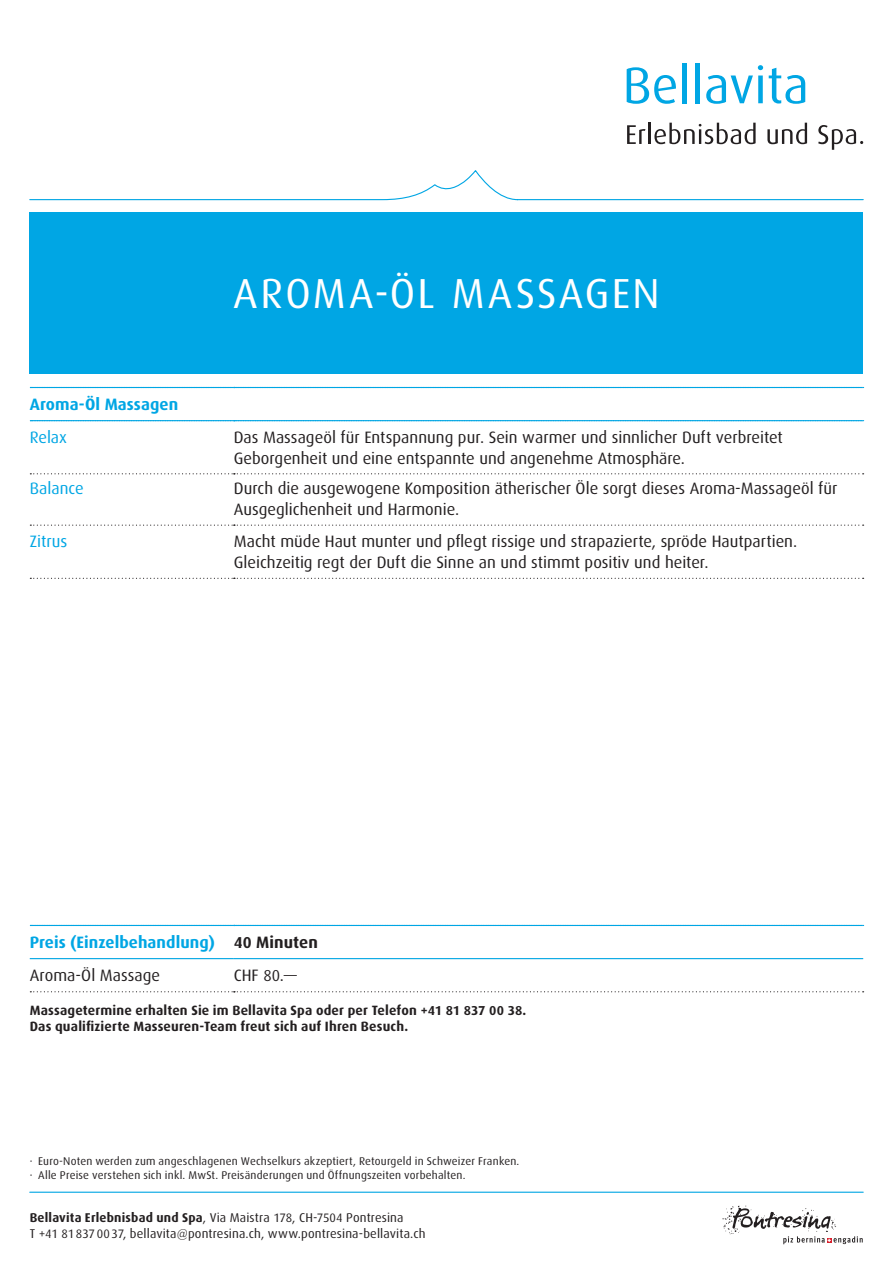
<style>
.page{position:relative;width:893px;height:1263px;background:#fff}
.page>*{position:absolute;margin:0;border:0;box-sizing:border-box;transform-origin:0 0}
.t1{font:42px "Dax";color:#fff}
.t2{font:16.5px/21px "Dax";color:#231f20}
.t3{font:700 16.5px/32.4px "Dax";letter-spacing:.005em;color:#00a6e4}
.t4{font:16.5px "Dax";color:#00a6e4}
.t5{font:16.5px "Dax Offc";letter-spacing:.005em;color:#00a6e4}
.t6{font:700 13.5px/16.5px "Dax";letter-spacing:.01em;color:#231f20}
.t7{font:12.75px/16.5px "Dax";letter-spacing:.01em;color:#231f20}
.t8{font:11.25px/14.2px "Dax";letter-spacing:.015em;color:#231f20}
.s1{font-size:15.9px;color:#231f20}
.s2{color:#231f20}
.s3{font-weight:400;color:#231f20}
.s4{font-size:15.9px}
.s5{font-size:12.9px}
.s6{font-weight:700}
.s7{font-size:12.3px}
</style>
<div class="page">
<hr style="left:30px;top:1191px;width:833px;height:2px;background:#00a6e4">
<svg style="left:29px;top:170px;width:835px;height:31px"></svg>
<div style="left:30px;top:213px;width:833px;height:161px;background:#00a6e4"></div>
<svg style="left:722px;top:1205px;width:141px;height:39px"></svg>
<svg style="left:627px;top:67px;width:49px;height:37px"></svg>
<div style="left:682px;top:63px;width:5px;height:40px;background:#00a6e4"></div>
<div style="left:695px;top:63px;width:5px;height:40px;background:#00a6e4"></div>
<svg style="left:706px;top:65px;width:57px;height:39px"></svg>
<svg style="left:769px;top:68px;width:36px;height:36px"></svg>
<svg style="left:627px;top:125px;width:18px;height:19px"></svg>
<hr style="left:648px;top:123px;width:3px;height:21px;background:#231f20">
<svg style="left:654px;top:123px;width:102px;height:21px"></svg>
<svg style="left:767px;top:123px;width:40px;height:21px"></svg>
<svg style="left:818px;top:125px;width:45px;height:25px"></svg>
<svg style="left:30px;top:473px;width:834px;height:1px"></svg>
<svg style="left:30px;top:525px;width:834px;height:1px"></svg>
<svg style="left:30px;top:578px;width:834px;height:1px"></svg>
<svg style="left:30px;top:387px;width:834px;height:1px"></svg>
<svg style="left:30px;top:420px;width:834px;height:1px"></svg>
<svg style="left:30px;top:925px;width:834px;height:1px"></svg>
<svg style="left:30px;top:991px;width:834px;height:1px"></svg>
<hr style="left:30px;top:958px;width:204px;height:1px;background:#00a6e4">
<hr style="left:234px;top:958px;width:629px;height:1px;background:#00a6e4">
<h1 class="t1" style="left:233px;top:270px;width:29px">Arom</h1>
<h1 class="t1" style="left:349px;top:270px;width:312px">a-Öl Massagen</h1>
<p class="t3" style="left:30px;top:389px;width:150px">Aroma-Öl Massagen</p>
<p class="t4" style="left:30px;top:428px;width:39px">Relax</p>
<p class="t2" style="left:234px;top:427px;width:550px">Das Massageöl für Entspannung pur. Sein warmer und sinnlicher Duft verbreitet<br>Geborgenheit und eine entspannte und angenehme Atmosphäre.</p>
<p class="t4" style="left:30px;top:479px;width:55px">Balance</p>
<p class="t2" style="left:234px;top:478px;width:605px">Durch die ausgewogene Komposition ätherischer Öle sorgt dieses Aroma-Massageöl für<br>Ausgeglichenheit und Harmonie.</p>
<p class="t5" style="left:30px;top:531px;width:39px">Zitrus</p>
<p class="t2" style="left:234px;top:531px;width:565px">Macht müde Haut munter und pflegt rissige und strapazierte, spröde Hautpartien.<br>Gleichzeitig regt der Duft die Sinne an und stimmt positiv und heiter.</p>
<p class="t3" style="left:30px;top:926px;width:290px">Preis (Einzelbehandlung) <span class="s1">40</span> <span class="s2">Minuten<br></span><span class="s3">Aroma-Öl Massage</span></p>
<p class="t2" style="left:234px;top:965px;width:65px">CH F <span class="s4">80</span>.—</p>
<p class="t6" style="left:30px;top:1002px;width:498px">Massagetermine erhalten Sie im Bellavita Spa oder per Telefon +<span class="s5">41 81 837 00 38</span>.<br>Das qualifizierte Masseuren-Team freut sich auf Ihren Besuch.</p>
<p class="t8" style="left:30px;top:1154px;width:491px">· Euro-Noten werden zum angeschlagenen Wechselkurs akzeptiert, Retourgeld in Schweizer Franken. · Alle Preise verstehen sich inkl. MwSt. Preisänderungen und Öffnungszeiten vorbehalten.</p>
<p class="t7" style="left:30px;top:1209px;width:397px"><span class="s6">Bellavita Erlebnisbad und Spa</span>, Via Maistra <span class="s7">178</span>, CH-<span class="s7">7504</span> Pontresina<br>T +<span class="s7">41 818370037</span>, bellavita@pontresina.ch, www.pontresina-bellavita.ch</p>
</div>
